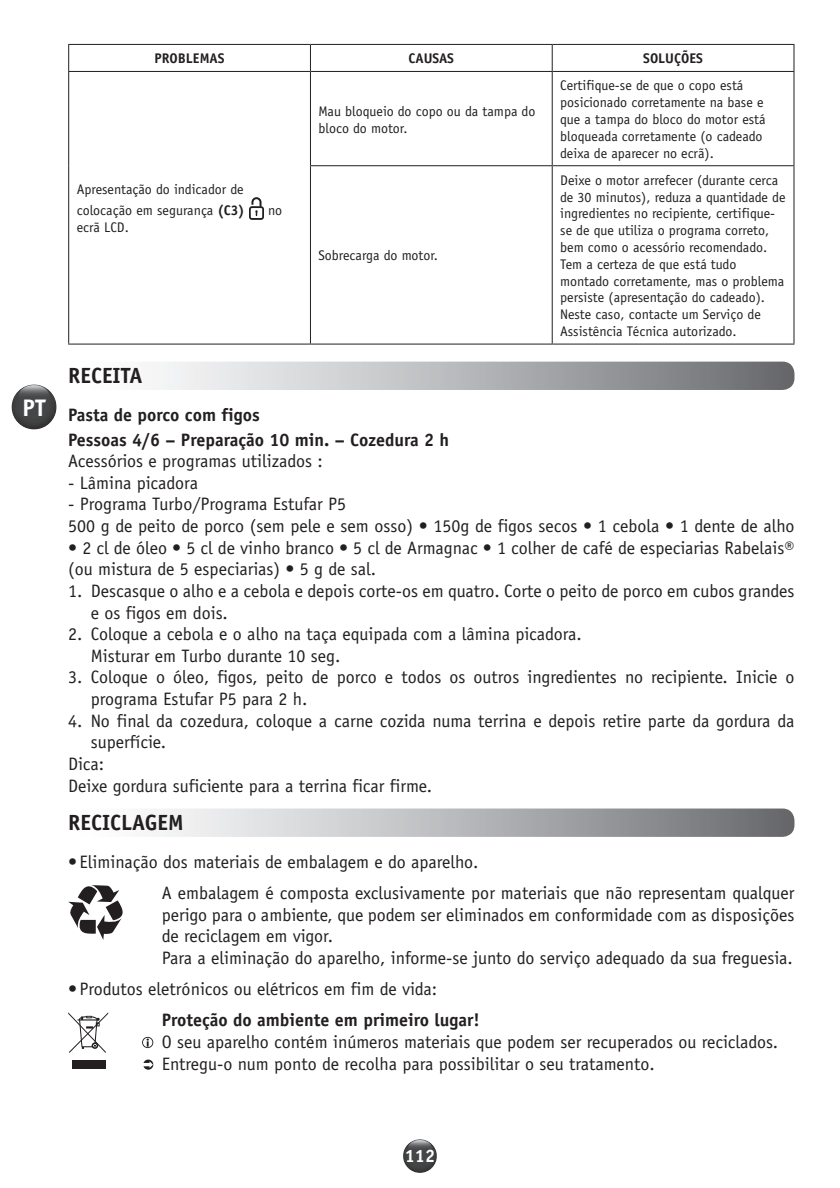
<style>
.page{position:relative;width:840px;height:1188px;background:#fff}
.page>*{position:absolute;margin:0;border:0;box-sizing:border-box;transform-origin:0 0}
.t1{font:700 24px "Officina Sans";color:#fff}
.t2{font:700 22px "Officina Sans";color:#231f20}
.t3{font:18px/21.6px "Officina Sans";color:#231f20}
.t4{font:700 18px/24.4px "Officina Sans";color:#231f20}
.t5{font:700 18px "Officina Sans";color:#fff}
.t6{font:14px/16.8px "Officina Sans";color:#231f20}
.t7{font:700 14px "Officina Sans";color:#231f20}
.s1{font-weight:700}
</style>
<div class="page">
<img style="left:403px;top:1138px;width:33px;height:34px;border-radius:17px">
<img style="left:12px;top:384px;width:45px;height:45px;border-radius:22px">
<svg style="left:157px;top:808px;width:637px;height:28px;background:#b3b4b7"></svg>
<svg style="left:157px;top:361px;width:637px;height:29px;background:#b3b4b7"></svg>
<svg style="left:68px;top:885px;width:55px;height:54px"></svg>
<div style="left:73px;top:1060px;width:33px;height:8px;background:#231f20"></div>
<svg style="left:68px;top:1012px;width:40px;height:40px"></svg>
<svg style="left:142px;top:1036px;width:11px;height:11px"></svg>
<svg style="left:143px;top:1059px;width:10px;height:10px"></svg>
<hr style="left:68px;top:343px;width:242px;height:1px;background:#231f20">
<hr style="left:68px;top:44px;width:242px;height:1px;background:#231f20">
<svg style="left:68px;top:45px;width:1px;height:26px"></svg>
<hr style="left:68px;top:71px;width:242px;height:1px;background:#231f20">
<hr style="left:310px;top:44px;width:242px;height:1px;background:#231f20">
<svg style="left:310px;top:45px;width:1px;height:26px"></svg>
<hr style="left:552px;top:44px;width:242px;height:1px;background:#231f20">
<svg style="left:551px;top:45px;width:1px;height:26px"></svg>
<svg style="left:793px;top:45px;width:1px;height:26px"></svg>
<hr style="left:310px;top:71px;width:242px;height:1px;background:#231f20">
<hr style="left:552px;top:71px;width:242px;height:1px;background:#231f20">
<hr style="left:68px;top:72px;width:1px;height:94px;background:#231f20">
<hr style="left:68px;top:166px;width:1px;height:177px;background:#231f20">
<hr style="left:310px;top:72px;width:1px;height:93px;background:#231f20">
<hr style="left:551px;top:72px;width:1px;height:93px;background:#231f20">
<hr style="left:793px;top:72px;width:1px;height:93px;background:#231f20">
<hr style="left:310px;top:166px;width:1px;height:177px;background:#231f20">
<hr style="left:551px;top:166px;width:1px;height:177px;background:#231f20">
<hr style="left:793px;top:166px;width:1px;height:177px;background:#231f20">
<hr style="left:310px;top:165px;width:242px;height:1px;background:#231f20">
<hr style="left:552px;top:165px;width:242px;height:1px;background:#231f20">
<hr style="left:310px;top:343px;width:242px;height:1px;background:#231f20">
<hr style="left:552px;top:343px;width:242px;height:1px;background:#231f20">
<svg style="left:249px;top:197px;width:15px;height:23px"></svg>
<h1 class="t1" style="left:23px;top:392px;width:25px">PT</h1>
<p class="t7" style="left:154px;top:50px;width:72px">PROBLEMAS</p>
<p class="t7" style="left:408px;top:50px;width:47px">CAUSAS</p>
<p class="t7" style="left:643px;top:50px;width:61px">SOLUÇÕES</p>
<p class="t6" style="left:77px;top:179px;width:169px;line-height:21px">Apresentação do indicador de colocação em segurança <span class="s1">(C3)</span></p>
<p class="t6" style="left:77px;top:219px;width:54px">ecrã LCD.</p>
<p class="t6" style="left:268px;top:202px;width:16px">no</p>
<p class="t2" style="left:68px;top:362px;width:76px">RECEITA</p>
<p class="t6" style="left:318px;top:102px;width:218px">Mau bloqueio do copo ou da tampa do bloco do motor.</p>
<p class="t6" style="left:318px;top:247px;width:121px">Sobrecarga do motor.</p>
<p class="t6" style="left:560px;top:77px;width:207px">Certifique-se de que o copo está posicionado corretamente na base e que a tampa do bloco do motor está bloqueada corretamente (o cadeado deixa de aparecer no ecrã).</p>
<p class="t6" style="left:560px;top:171px;width:227px">Deixe o motor arrefecer (durante cerca de 30 minutos), reduza a quantidade de ingredientes no recipiente, certifique&shy;se de que utiliza o programa correto, bem como o acessório recomendado.<br>Tem a certeza de que está tudo montado corretamente, mas o problema persiste (apresentação do cadeado).<br>Neste caso, contacte um Serviço de Assistência Técnica autorizado.</p>
<p class="t4" style="left:68px;top:402px;width:382px">Pasta de porco com figos<br>Pessoas 4/6 – Preparação 10 min. – Cozedura 2 h</p>
<p class="t3" style="left:68px;top:450px;width:256px">Acessórios e programas utilizados :</p>
<p class="t3" style="left:68px;top:472px;width:131px">- Lâmina picadora</p>
<p class="t3" style="left:68px;top:493px;width:727px">- Programa Turbo/Programa Estufar P5<br>500 g de peito de porco (sem pele e sem osso) • 150g de figos secos • 1 cebola • 1 dente de alho</p>
<p class="t3" style="left:68px;top:536px;width:727px">• 2 cl de óleo • 5 cl de vinho branco • 5 cl de Armagnac • 1 colher de café de especiarias Rabelais® (ou mistura de 5 especiarias) • 5 g de sal.</p>
<p class="t3" style="left:91px;top:580px;width:704px;text-indent:-23px">1. Descasque o alho e a cebola e depois corte-os em quatro. Corte o peito de porco em cubos grandes e os figos em dois.</p>
<p class="t3" style="left:91px;top:623px;width:492px;text-indent:-23px">2. Coloque a cebola e o alho na taça equipada com a lâmina picadora.<br>Misturar em Turbo durante 10 seg.</p>
<p class="t3" style="left:91px;top:666px;width:705px;text-indent:-23px">3. Coloque o óleo, figos, peito de porco e todos os outros ingredientes no recipiente. Inicie o programa Estufar P5 para 2 h.</p>
<p class="t3" style="left:68px;top:709px;width:727px">4. No final da cozedura, coloque a carne cozida numa terrina e depois retire parte da gordura da</p>
<p class="t3" style="left:91px;top:731px;width:77px">superfície.</p>
<p class="t3" style="left:68px;top:752px;width:38px">Dica:</p>
<p class="t3" style="left:68px;top:774px;width:365px">Deixe gordura suficiente para a terrina ficar firme.</p>
<p class="t2" style="left:68px;top:808px;width:117px">RECICLAGEM</p>
<p class="t3" style="left:68px;top:850px;width:412px">• Eliminação dos materiais de embalagem e do aparelho.</p>
<p class="t3" style="left:162px;top:882px;width:634px">A embalagem é composta exclusivamente por materiais que não representam qualquer perigo para o ambiente, que podem ser eliminados em conformidade com as disposições de reciclagem em vigor.<br>Para a eliminação do aparelho, informe-se junto do serviço adequado da sua freguesia.</p>
<p class="t3" style="left:68px;top:978px;width:370px">• Produtos eletrónicos ou elétricos em fim de vida:</p>
<p class="t4" style="left:162px;top:1007px;width:319px">Proteção do ambiente em primeiro lugar!</p>
<p class="t3" style="left:162px;top:1030px;width:617px">O seu aparelho contém inúmeros materiais que podem ser recuperados ou reciclados.<br>Entregu-o num ponto de recolha para possibilitar o seu tratamento.</p>
<p class="t5" style="left:405px;top:1144px;width:32px">112</p>
</div>
